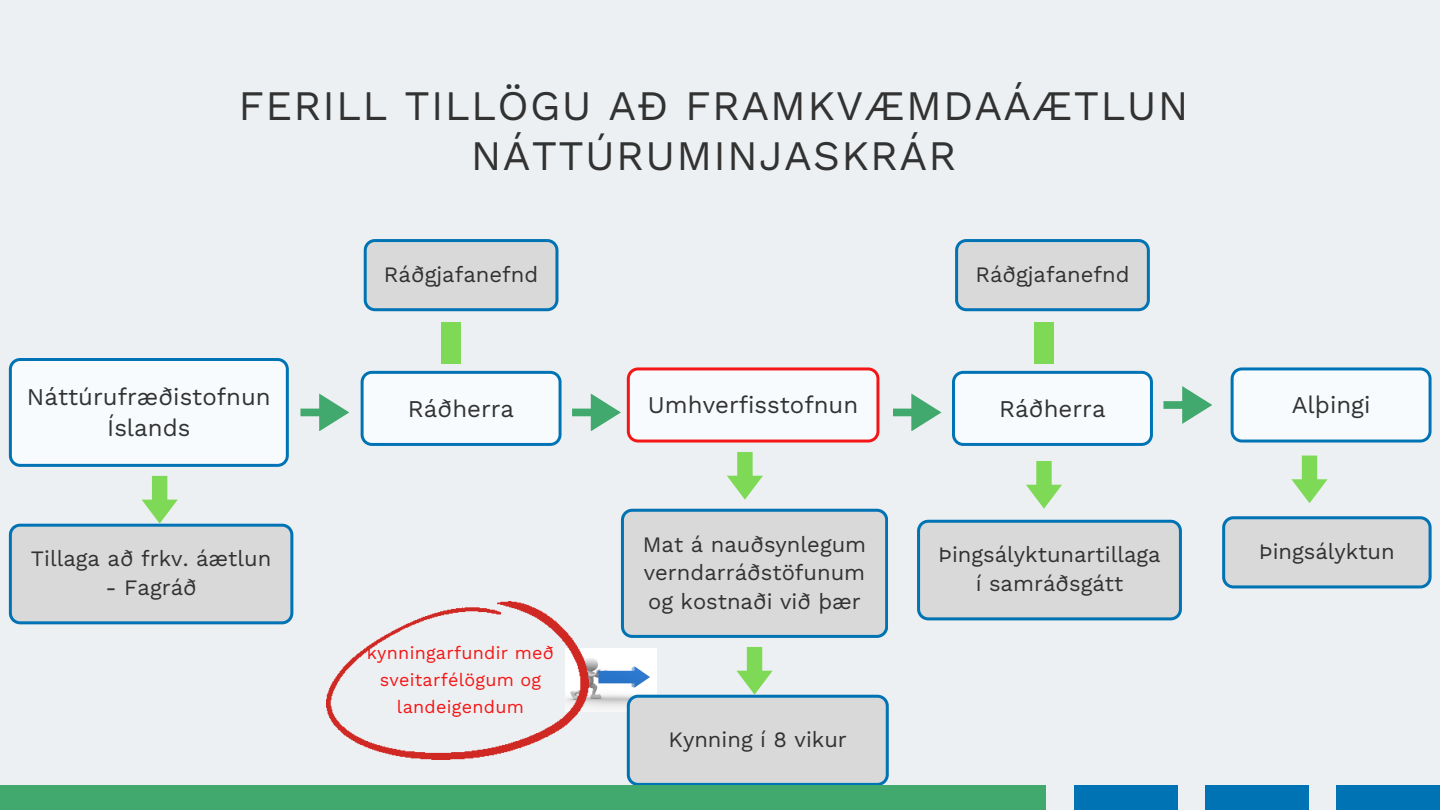
<style>
.page{position:relative;width:1440px;height:810px;background:#edf0f2}
.page>*{position:absolute;margin:0;border:0;box-sizing:border-box;transform-origin:0 0}
.t1{font:42px/50.2px "Work Sans";letter-spacing:.03em;color:#323232;text-align:center}
.t2{font:24px "Work Sans";color:#323232}
.t3{font:22px/28.5px "Work Sans";color:#323232;text-align:center}
.t4{font:18px/27px "Work Sans";letter-spacing:.015em;color:#f41616;text-align:center}
</style>
<div class="page">
<svg style="left:9px;top:358px;width:280px;height:109px"></svg>
<svg style="left:361px;top:371px;width:201px;height:75px"></svg>
<svg style="left:627px;top:367px;width:252px;height:76px"></svg>
<svg style="left:952px;top:371px;width:201px;height:75px"></svg>
<svg style="left:1231px;top:367px;width:201px;height:76px"></svg>
<svg style="left:300px;top:394px;width:49px;height:37px"></svg>
<svg style="left:1163px;top:386px;width:49px;height:38px"></svg>
<svg style="left:893px;top:394px;width:48px;height:37px"></svg>
<svg style="left:572px;top:394px;width:49px;height:37px"></svg>
<svg style="left:9px;top:476px;width:284px;height:148px"></svg>
<svg style="left:917px;top:520px;width:265px;height:100px;background:#c9d1d6"></svg>
<svg style="left:621px;top:509px;width:267px;height:129px;background:#cbd2d6"></svg>
<svg style="left:727px;top:452px;width:36px;height:48px"></svg>
<svg style="left:955px;top:239px;width:195px;height:72px;background:#c2ced5"></svg>
<svg style="left:1026px;top:461px;width:36px;height:48px"></svg>
<div style="left:1034px;top:322px;width:20px;height:41px;background:#7ed957"></div>
<svg style="left:1222px;top:516px;width:210px;height:72px;background:#c3ced5"></svg>
<svg style="left:1291px;top:456px;width:36px;height:47px"></svg>
<img style="left:588px;top:649px;width:39px;height:63px">
<svg style="left:627px;top:647px;width:262px;height:139px"></svg>
<svg style="left:364px;top:239px;width:194px;height:72px;background:#c2ced5"></svg>
<div style="left:442px;top:322px;width:19px;height:41px;background:#7ed957"></div>
<div style="left:0;top:786px;width:1046px;height:24px;background:#41a86e"></div>
<div style="left:1074px;top:786px;width:104px;height:24px;background:#0073b4"></div>
<div style="left:1205px;top:786px;width:104px;height:24px;background:#0073b4"></div>
<div style="left:1337px;top:786px;width:103px;height:24px;background:#0073b4"></div>
<img style="left:326px;top:601px;width:262px;height:158px">
<p class="t1" style="left:238px;top:80px;width:952px">FERILL TILLÖGU AÐ FRAMKVÆMDAÁÆTLUN<br>NÁTTÚRUMINJASKRÁR</p>
<p class="t2" style="left:27px;top:383px;width:245px">Náttúrufræðistofnun</p>
<p class="t2" style="left:107px;top:414px;width:85px">Íslands</p>
<p class="t3" style="left:31px;top:545px;width:242px">Tillaga að frkv. áætlun</p>
<p class="t3" style="left:105px;top:573px;width:93px">- Fagráð</p>
<p class="t3" style="left:384px;top:260px;width:156px">Ráðgjafanefnd</p>
<p class="t3" style="left:975px;top:260px;width:156px">Ráðgjafanefnd</p>
<p class="t2" style="left:408px;top:394px;width:108px">Ráðherra</p>
<p class="t2" style="left:648px;top:391px;width:212px">Umhverfisstofnun</p>
<p class="t2" style="left:999px;top:394px;width:108px">Ráðherra</p>
<p class="t2" style="left:1292px;top:391px;width:80px">Alþingi</p>
<p class="t4" style="left:367px;top:640px;width:189px">kynningarfundir með sveitarfélögum og landeigendum</p>
<p class="t3" style="left:643px;top:530px;width:225px;text-align:justify">Mat á nauðsynlegum verndarráðstöfunum og kostnaði við þær</p>
<p class="t3" style="left:669px;top:725px;width:180px">Kynning í 8 vikur</p>
<p class="t3" style="left:938px;top:541px;width:224px">Þingsályktunartillaga í samráðsgátt</p>
<p class="t3" style="left:1259px;top:537px;width:137px">Þingsályktun</p>
</div>
